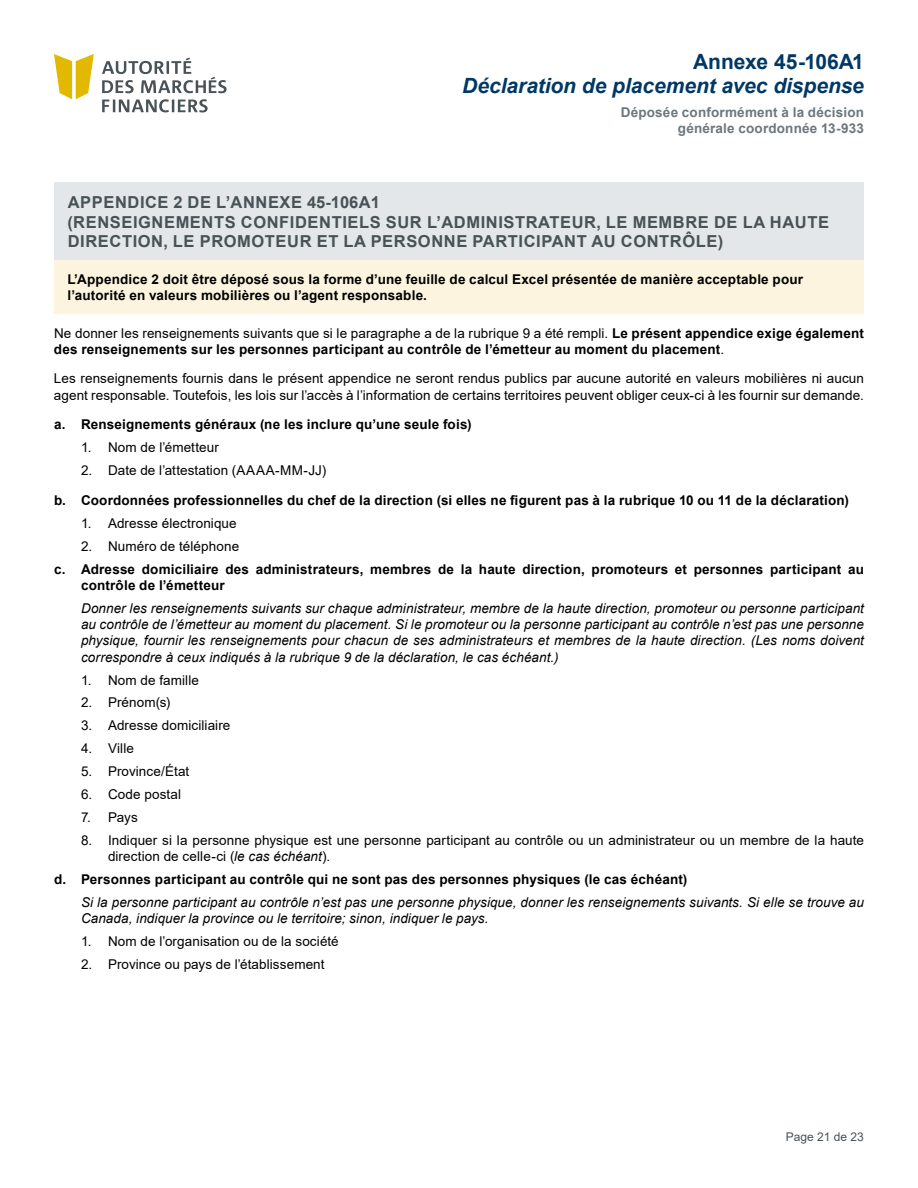
<style>
.page{position:relative;width:918px;height:1188px;background:#fff}
.page>*{position:absolute;margin:0;border:0;box-sizing:border-box;transform-origin:0 0}
.t1{font:italic 700 21px "Arial";letter-spacing:-.005em;color:#003865}
.t2{font:700 21px "Arial";letter-spacing:-.005em;color:#003865}
.t3{font:700 16.5px/19.8px "Arial";letter-spacing:.035em;color:#485257}
.sous-titre_tableau{font:700 13.5px/16.2px "Arial";letter-spacing:.015em;color:#000}
.t4{font:13.5px/16.2px "Arial";letter-spacing:.005em;color:#000}
.t5{font:italic 13.5px/16.2px "Arial";letter-spacing:.005em;color:#000;text-align:justify}
.t6{font:700 13.5px/16.2px "Arial";letter-spacing:.015em;color:#6c777e;text-align:right}
.t7{font:12px "Arial";color:#485257}
.s1{font-weight:400}
.s2{font-style:italic}
</style>
<div class="page">
<svg style="left:54px;top:54px;width:40px;height:45px"></svg>
<svg style="left:102px;top:58px;width:125px;height:55px"></svg>
<div style="left:54px;top:182px;width:810px;height:79px;background:#e3e7e9"></div>
<div style="left:54px;top:261px;width:810px;height:53px;background:#fcf4df"></div>
<h1 class="t2" style="left:693px;top:47px;width:172px">Annexe 45-106A1</h1>
<h1 class="t1" style="left:462px;top:72px;width:403px">Déclaration de placement avec dispense</h1>
<p class="t6" style="left:621px;top:105px;width:245px">Déposée conformément à la décision générale coordonnée 13-933</p>
<h2 class="t3" style="left:68px;top:192px;width:763px">APPENDICE 2 DE L’ANNEXE 45-106A1<br>(RENSEIGNEMENTS CONFIDENTIELS SUR L’ADMINISTRATEUR, LE MEMBRE DE LA HAUTE<br>DIRECTION, LE PROMOTEUR ET LA PERSONNE PARTICIPANT AU CONTRÔLE)</h2>
<p class="sous-titre_tableau" style="left:68px;top:272px;width:737px">L’Appendice 2 doit être déposé sous la forme d’une feuille de calcul Excel présentée de manière acceptable pour l’autorité en valeurs mobilières ou l’agent responsable.</p>
<p class="sous-titre_tableau" style="left:54px;top:325px;width:812px"><span class="s1">Ne donner les renseignements suivants que si le paragraphe a de la rubrique 9 a été rempli.</span> Le présent appendice exige également des renseignements sur les personnes participant au contrôle de l’émetteur au moment du placement<span class="s1">.</span></p>
<p class="t4" style="left:54px;top:371px;width:812px">Les renseignements fournis dans le présent appendice ne seront rendus publics par aucune autorité en valeurs mobilières ni aucun agent responsable. Toutefois, les lois sur l’accès à l’information de certains territoires peuvent obliger ceux-ci à les fournir sur demande.</p>
<p class="sous-titre_tableau" style="left:54px;top:417px;width:419px">a. Renseignements généraux (ne les inclure qu’une seule fois)</p>
<p class="t4" style="left:81px;top:439px;width:139px">1. Nom de l’émetteur</p>
<p class="t4" style="left:81px;top:462px;width:247px">2. Date de l’attestation (AAAA-MM-JJ)</p>
<p class="sous-titre_tableau" style="left:54px;top:492px;width:797px">b. Coordonnées professionnelles du chef de la direction (si elles ne figurent pas à la rubrique 10 ou 11 de la déclaration)</p>
<p class="t4" style="left:81px;top:515px;width:157px">1. Adresse électronique</p>
<p class="t4" style="left:81px;top:538px;width:160px">2. Numéro de téléphone</p>
<p class="sous-titre_tableau" style="left:81px;top:561px;width:784px;text-indent:-27px">c. Adresse domiciliaire des administrateurs, membres de la haute direction, promoteurs et personnes participant au contrôle de l’émetteur</p>
<p class="t5" style="left:81px;top:600px;width:785px">Donner les renseignements suivants sur chaque administrateur, membre de la haute direction, promoteur ou personne participant au contrôle de l’émetteur au moment du placement. Si le promoteur ou la personne participant au contrôle n’est pas une personne physique, fournir les renseignements pour chacun de ses administrateurs et membres de la haute direction. (Les noms doivent correspondre à ceux indiqués à la rubrique 9 de la déclaration, le cas échéant.)</p>
<p class="t4" style="left:81px;top:672px;width:119px">1. Nom de famille</p>
<p class="t4" style="left:81px;top:695px;width:91px">2. Prénom(s)</p>
<p class="t4" style="left:81px;top:718px;width:151px">3. Adresse domiciliaire</p>
<p class="t4" style="left:81px;top:740px;width:54px">4. Ville</p>
<p class="t4" style="left:81px;top:763px;width:110px">5. Province/État</p>
<p class="t4" style="left:81px;top:786px;width:102px">6. Code postal</p>
<p class="t4" style="left:81px;top:809px;width:58px">7. Pays</p>
<p class="t4" style="left:108px;top:832px;width:758px;text-indent:-27px">8. Indiquer si la personne physique est une personne participant au contrôle ou un administrateur ou un membre de la haute direction de celle-ci (<span class="s2">le cas échéant</span>).</p>
<p class="sous-titre_tableau" style="left:54px;top:872px;width:635px">d. Personnes participant au contrôle qui ne sont pas des personnes physiques (le cas échéant)</p>
<p class="t5" style="left:81px;top:895px;width:784px">Si la personne participant au contrôle n’est pas une personne physique, donner les renseignements suivants. Si elle se trouve au<br>Canada, indiquer la province ou le territoire; sinon, indiquer le pays.</p>
<p class="t4" style="left:81px;top:934px;width:259px">1. Nom de l’organisation ou de la société</p>
<p class="t4" style="left:81px;top:956px;width:245px">2. Province ou pays de l’établissement</p>
<p class="t7" style="left:786px;top:1128px;width:80px">Page 21 de 23</p>
</div>
